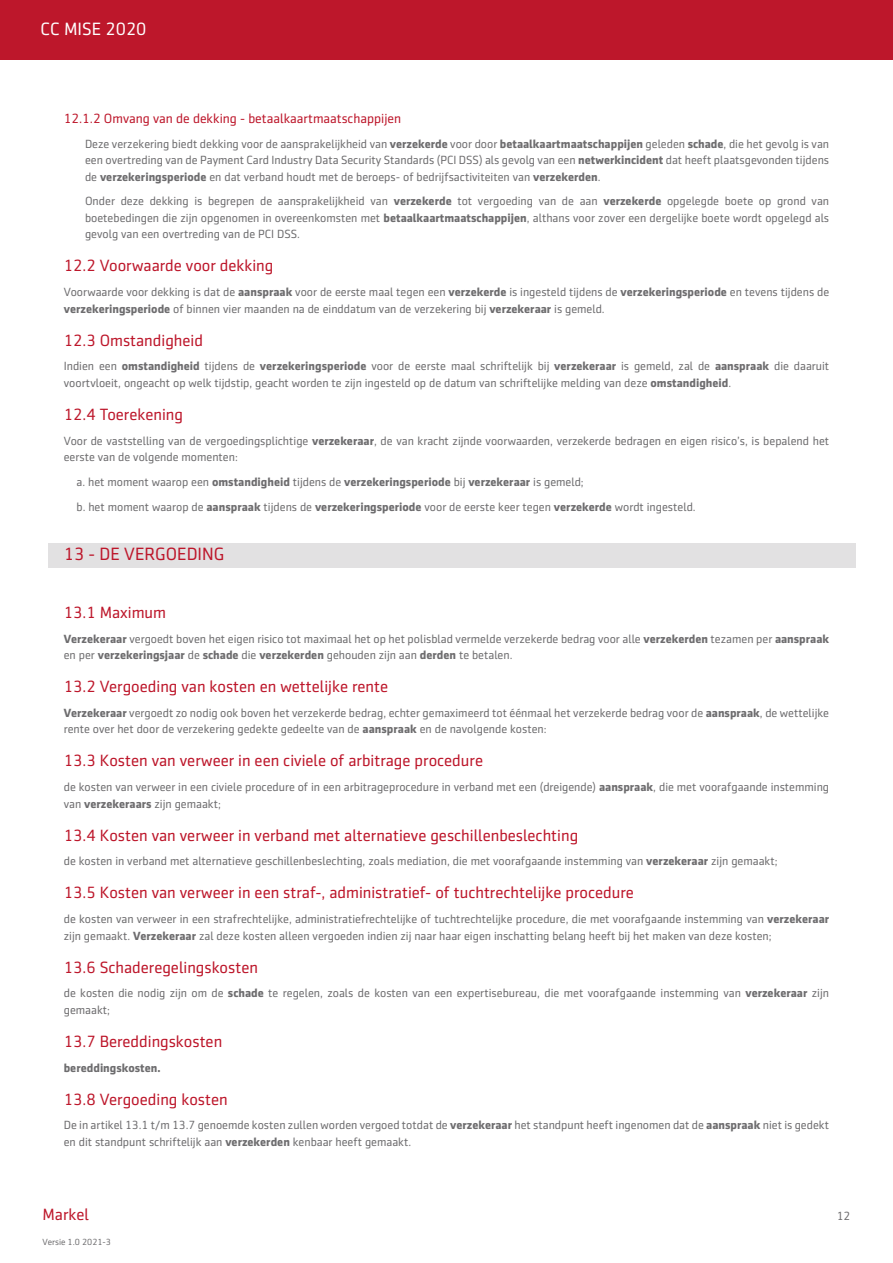
<style>
.page{position:relative;width:893px;height:1263px;background:#fff}
.page>*{position:absolute;margin:0;border:0;box-sizing:border-box;transform-origin:0 0}
.t1{font:18px "Sentico Sans DT";color:#bd172b}
.t2{font:18px "Sentico Sans DT";color:#fff}
.t3{font:16.5px "Sentico Sans DT";color:#bd172b}
.t4{font:13.5px "Sentico Sans DT";color:#bd172b}
.t5{font:12px/16.5px "Sentico Sans DT";color:#6e6d6f}
.t6{font:700 12px "Sentico Sans DT";color:#6e6d6f}
.t7{font:9px "Sentico Sans DT";color:#6e6d6f}
.s1{font-weight:700}
</style>
<div class="page">
<div style="left:48px;top:543px;width:808px;height:25px;background:#e2e1e2"></div>
<div style="left:0;top:0;width:893px;height:59px;background:#bd172b"></div>
<h1 class="t2" style="left:41px;top:19px;width:107px">CC MISE 2020</h1>
<p class="t4" style="left:64px;top:111px;width:339px">12.1.2 Omvang van de dekking - betaalkaartmaatschappijen</p>
<p class="t5" style="left:85px;top:135px;width:746px;text-align:justify">Deze verzekering biedt dekking voor de aansprakelijkheid van <span class="s1">verzekerde</span> voor door <span class="s1">betaalkaartmaatschappijen</span> geleden <span class="s1">schade</span>, die het gevolg is van een overtreding van de Payment Card Industry Data Security Standards (PCI DSS) als gevolg van een <span class="s1">netwerkincident</span> dat heeft plaatsgevonden tijdens de <span class="s1">verzekeringsperiode</span> en dat verband houdt met de beroeps- of bedrijfsactiviteiten van <span class="s1">verzekerden</span>.</p>
<p class="t5" style="left:85px;top:193px;width:746px;text-align:justify">Onder deze dekking is begrepen de aansprakelijkheid van <span class="s1">verzekerde</span> tot vergoeding van de aan <span class="s1">verzekerde</span> opgelegde boete op grond van boetebedingen die zijn opgenomen in overeenkomsten met <span class="s1">betaalkaartmaatschappijen</span>, althans voor zover een dergelijke boete wordt opgelegd als gevolg van een overtreding van de PCI DSS.</p>
<h2 class="t3" style="left:64px;top:257px;width:211px">12.2 Voorwaarde voor dekking</h2>
<p class="t5" style="left:64px;top:284px;width:767px">Voorwaarde voor dekking is dat de <span class="s1">aanspraak</span> voor de eerste maal tegen een <span class="s1">verzekerde</span> is ingesteld tijdens de <span class="s1">verzekeringsperiode</span> en tevens tijdens de <span class="s1">verzekeringsperiode</span> of binnen vier maanden na de einddatum van de verzekering bij <span class="s1">verzekeraar</span> is gemeld.</p>
<h2 class="t3" style="left:64px;top:331px;width:141px">12.3 Omstandigheid</h2>
<p class="t5" style="left:64px;top:358px;width:767px">Indien een <span class="s1">omstandigheid</span> tijdens de <span class="s1">verzekeringsperiode</span> voor de eerste maal schriftelijk bij <span class="s1">verzekeraar</span> is gemeld, zal de <span class="s1">aanspraak</span> die daaruit voortvloeit, ongeacht op welk tijdstip, geacht worden te zijn ingesteld op de datum van schriftelijke melding van deze <span class="s1">omstandigheid</span>.</p>
<h2 class="t3" style="left:64px;top:405px;width:121px">12.4 Toerekening</h2>
<p class="t5" style="left:64px;top:432px;width:767px">Voor de vaststelling van de vergoedingsplichtige <span class="s1">verzekeraar</span>, de van kracht zijnde voorwaarden, verzekerde bedragen en eigen risico’s, is bepalend het eerste van de volgende momenten:</p>
<p class="t5" style="left:77px;top:469px;width:621px;line-height:24.8px">a. het moment waarop een <span class="s1">omstandigheid</span> tijdens de <span class="s1">verzekeringsperiode</span> bij <span class="s1">verzekeraar</span> is gemeld;<br>b. het moment waarop de <span class="s1">aanspraak</span> tijdens de <span class="s1">verzekeringsperiode</span> voor de eerste keer tegen <span class="s1">verzekerde</span> wordt ingesteld.</p>
<h1 class="t1" style="left:64px;top:544px;width:162px">13 - DE VERGOEDING</h1>
<h2 class="t3" style="left:64px;top:603px;width:104px">13.1 Maximum</h2>
<p class="t5" style="left:64px;top:630px;width:767px"><span class="s1">Verzekeraar</span> vergoedt boven het eigen risico tot maximaal het op het polisblad vermelde verzekerde bedrag voor alle <span class="s1">verzekerden</span> tezamen per <span class="s1">aanspraak </span>en per <span class="s1">verzekeringsjaar</span> de <span class="s1">schade</span> die <span class="s1">verzekerden</span> gehouden zijn aan <span class="s1">derden</span> te betalen.</p>
<h2 class="t3" style="left:64px;top:677px;width:326px">13.2 Vergoeding van kosten en wettelijke rente</h2>
<p class="t5" style="left:64px;top:705px;width:767px"><span class="s1">Verzekeraar</span> vergoedt zo nodig ook boven het verzekerde bedrag, echter gemaximeerd tot éénmaal het verzekerde bedrag voor de <span class="s1">aanspraak</span>, de wettelijke rente over het door de verzekering gedekte gedeelte van de <span class="s1">aanspraak</span> en de navolgende kosten:</p>
<h2 class="t3" style="left:64px;top:752px;width:421px">13.3 Kosten van verweer in een civiele of arbitrage procedure</h2>
<p class="t5" style="left:64px;top:779px;width:767px">de kosten van verweer in een civiele procedure of in een arbitrageprocedure in verband met een (dreigende) <span class="s1">aanspraak</span>, die met voorafgaande instemming van <span class="s1">verzekeraars</span> zijn gemaakt;</p>
<h2 class="t3" style="left:64px;top:826px;width:516px">13.4 Kosten van verweer in verband met alternatieve geschillenbeslechting</h2>
<p class="t5" style="left:64px;top:853px;width:715px">de kosten in verband met alternatieve geschillenbeslechting, zoals mediation, die met voorafgaande instemming van <span class="s1">verzekeraar</span> zijn gemaakt;</p>
<h2 class="t3" style="left:64px;top:884px;width:572px">13.5 Kosten van verweer in een straf-, administratief- of tuchtrechtelijke procedure</h2>
<p class="t5" style="left:64px;top:911px;width:767px">de kosten van verweer in een strafrechtelijke, administratiefrechtelijke of tuchtrechtelijke procedure, die met voorafgaande instemming van <span class="s1">verzekeraar </span>zijn gemaakt. <span class="s1">Verzekeraar</span> zal deze kosten alleen vergoeden indien zij naar haar eigen inschatting belang heeft bij het maken van deze kosten;</p>
<h2 class="t3" style="left:64px;top:958px;width:196px">13.6 Schaderegelingskosten</h2>
<p class="t5" style="left:64px;top:985px;width:767px">de kosten die nodig zijn om de <span class="s1">schade</span> te regelen, zoals de kosten van een expertisebureau, die met voorafgaande instemming van <span class="s1">verzekeraar</span> zijn gemaakt;</p>
<h2 class="t3" style="left:64px;top:1032px;width:160px">13.7 Bereddingskosten</h2>
<p class="t6" style="left:64px;top:1061px;width:98px">bereddingskosten.</p>
<h2 class="t3" style="left:64px;top:1090px;width:165px">13.8 Vergoeding kosten</h2>
<p class="t5" style="left:64px;top:1117px;width:767px">De in artikel 13.1 t/m 13.7 genoemde kosten zullen worden vergoed totdat de <span class="s1">verzekeraar</span> het standpunt heeft ingenomen dat de <span class="s1">aanspraak</span> niet is gedekt en dit standpunt schriftelijk aan <span class="s1">verzekerden</span> kenbaar heeft gemaakt.</p>
<h2 class="t3" style="left:43px;top:1206px;width:48px">Markel</h2>
<p class="t5" style="left:837px;top:1208px;width:15px">12</p>
<p class="t7" style="left:43px;top:1237px;width:70px">Versie 1.0 2021-3</p>
</div>
